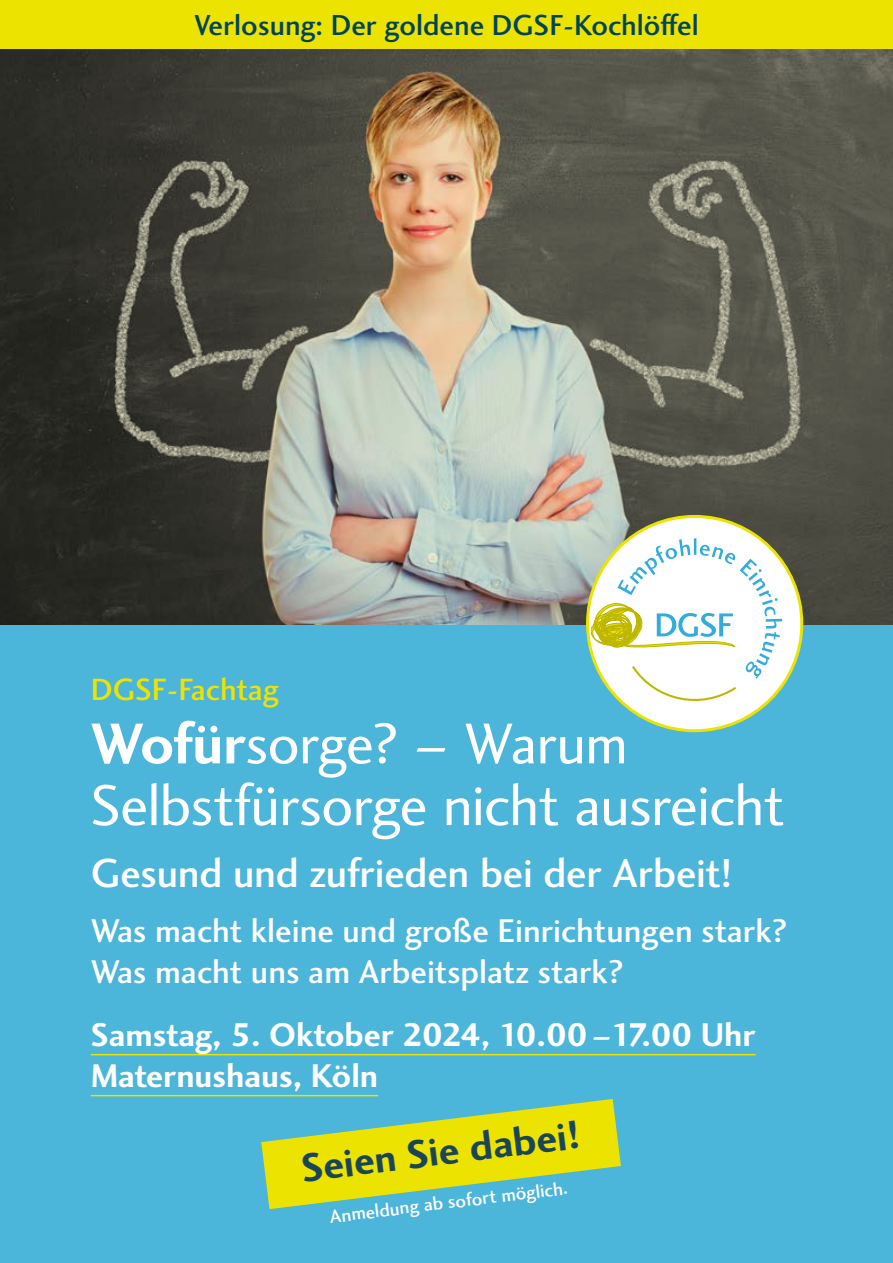
<style>
.page{position:relative;width:893px;height:1263px;background:#fff}
.page>*{position:absolute;margin:0;border:0;box-sizing:border-box;transform-origin:0 0}
.header1{font:59.55px/61.7px "Charlotte Sans Std";letter-spacing:-.015em;color:#fff}
.header1-2{font:500 42px "Charlotte Sans Std";letter-spacing:-.005em;color:#fff}
.fliesstext{font:700 41.4px "Charlotte Sans Std";color:#1a4556}
.fließhead{font:500 34.05px "Charlotte Sans Std";color:#fff}
.subhead_m_strich{font:700 34.05px "Charlotte Sans Std";color:#fff}
.grüne_subhead{font:500 31.95px "Charlotte Sans Std";color:#ede300}
.t1{font:500 30px "Charlotte Sans Std";color:#004458}
.fliesstext-2{font:500 19.2px "Charlotte Sans Std";color:#fff}
.s1{font-weight:700}
</style>
<div class="page">
<div style="left:0;top:48px;width:893px;height:1215px;background:#4bb5da"></div>
<hr style="left:91px;top:1054px;width:665px;height:1px;background:#ede300">
<hr style="left:91px;top:1095px;width:287px;height:1px;background:#ede300">
<img style="left:0;top:48px;width:893px;height:576px">
<div style="left:587px;top:516px;width:215px;height:215px;background:#fff;border-radius:50%"></div>
<svg style="left:591px;top:538px;width:191px;height:163px"></svg>
<svg style="left:261px;top:1099px;width:360px;height:110px"></svg>
<div style="left:0;top:0;width:893px;height:48px;background:#ede300"></div>
<p class="t1" style="left:194px;top:8px;width:506px">Verlosung: Der goldene DGSF-Kochlöffel</p>
<p class="grüne_subhead" style="left:91px;top:671px;width:190px">DGSF-Fachtag</p>
<p class="header1" style="left:91px;top:714px;width:695px"><span class="s1">Wofür</span>sorge? – Warum<br>Selbstfürsorge nicht ausreicht</p>
<p class="header1-2" style="left:91px;top:849px;width:643px">Gesund und zufrieden bei der Arbeit!</p>
<p class="fließhead" style="left:91px;top:911px;width:698px">Was macht kleine und große Einrichtungen stark?</p>
<p class="fließhead" style="left:91px;top:952px;width:534px">Was macht uns am Arbeitsplatz stark?</p>
<p class="subhead_m_strich" style="left:91px;top:1015px;width:666px">Samstag, 5. Oktober 2024, 10.00–17.00 Uhr</p>
<p class="subhead_m_strich" style="left:91px;top:1056px;width:289px">Maternushaus, Köln</p>
<p class="fliesstext" style="left:298px;top:1144px;width:282px;rotate:-7deg">Seien Sie dabei!</p>
<p class="fliesstext-2" style="left:328px;top:1206px;width:241px;rotate:-7deg">Anmeldung ab sofort möglich.</p>
</div>
